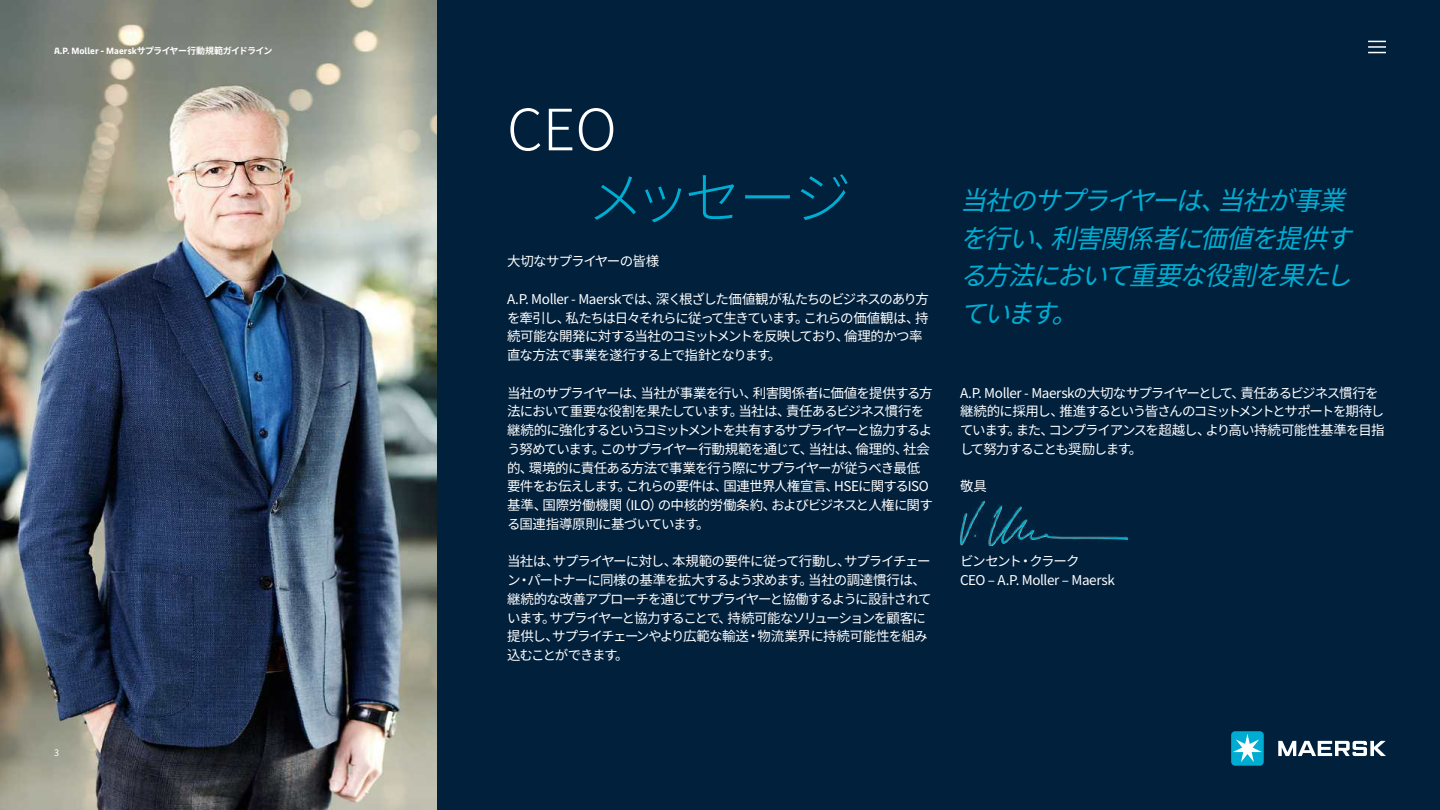
<style>
.page{position:relative;width:1440px;height:810px;background:#00203c}
.page>*{position:absolute;margin:0;border:0;box-sizing:border-box;transform-origin:0 0}
.t1{font:300 57px "Noto Sans CJ Kjp";letter-spacing:-.08em;color:#00add2}
.t2{font:300 57px "Noto Sans CJ Kjp";color:#fff}
.t3{font:italic 26.25px/37.5px "Noto Sans CJ Kjp";color:#00add2}
.t4{font:13.5px/18.8px "Noto Sans CJ Kjp";letter-spacing:-.07em;color:#fff}
.t5{font:13.5px/18.8px "Noto Sans CJ Kjp";letter-spacing:-.035em;color:#fff}
.t6{font:13.5px "Noto Sans CJ Kjp";letter-spacing:-.05em;color:#fff}
.t7{font:700 9px "Maersk Text";color:#fff}
.t8{font:9px "Noto Sans CJ Kjp";color:#fff}
.s1{font-family:"Noto Sans CJ Kjp"}
</style>
<div class="page">
<img style="left:0;top:0;width:437px;height:810px">
<img style="left:960px;top:502px;width:168px;height:44px">
<svg style="left:1278px;top:741px;width:108px;height:15px"></svg>
<div style="left:1231px;top:731px;width:33px;height:35px;background:#00add2;border-radius:4px"></div>
<svg style="left:1233px;top:734px;width:29px;height:28px"></svg>
<svg style="left:1368px;top:41px;width:18px;height:12px"></svg>
<p class="t7" style="left:54px;top:43px;width:220px">A.P. Moller - Maersk<span class="s1">サプライヤー行動規範ガイドライン</span></p>
<p class="t8" style="left:54px;top:748px;width:6px">3</p>
<h1 class="t2" style="left:507px;top:97px;width:111px">CEO</h1>
<h1 class="t1" style="left:587px;top:166px;width:266px">メッセージ</h1>
<p class="t6" style="left:507px;top:254px;width:154px">大切なサプライヤーの皆様</p>
<p class="t4" style="left:507px;top:290px;width:424px">A.P. Moller - Maerskでは、深く根ざした価値観が私たちのビジネスのあり方を牽引し、私たちは日々それらに従って生きています。これらの価値観は、持続可能な開発に対する当社のコミットメントを反映しており、倫理的かつ率直な方法で事業を遂行する上で指針となります。</p>
<p class="t4" style="left:507px;top:383px;width:427px">当社のサプライヤーは、当社が事業を行い、利害関係者に価値を提供する方法において重要な役割を果たしています。当社は、責任あるビジネス慣行を継続的に強化するというコミットメントを共有するサプライヤーと協力するよう努めています。このサプライヤー行動規範を通じて、当社は、倫理的、社会的、環境的に責任ある方法で事業を行う際にサプライヤーが従うべき最低要件をお伝えします。これらの要件は、国連世界人権宣言、HSEに関するISO基準、国際労働機関（ILO）の中核的労働条約、およびビジネスと人権に関する国連指導原則に基づいています。</p>
<p class="t4" style="left:507px;top:552px;width:426px">当社は、サプライヤーに対し、本規範の要件に従って行動し、サプライチェーン・パートナーに同様の基準を拡大するよう求めます。当社の調達慣行は、継続的な改善アプローチを通じてサプライヤーと協働するように設計されています。サプライヤーと協力することで、持続可能なソリューションを顧客に提供し、サプライチェーンやより広範な輸送・物流業界に持続可能性を組み込むことができます。</p>
<h2 class="t3" style="left:960px;top:182px;width:409px">当社のサプライヤーは、当社が事業を行い、利害関係者に価値を提供する方法において重要な役割を果たしています。</h2>
<p class="t4" style="left:960px;top:384px;width:426px">A.P. Moller - Maerskの大切なサプライヤーとして、責任あるビジネス慣行を継続的に採用し、推進するという皆さんのコミットメントとサポートを期待しています。また、コンプライアンスを超越し、より高い持続可能性基準を目指して努力することも奨励します。</p>
<p class="t4" style="left:960px;top:477px;width:28px">敬具</p>
<p class="t5" style="left:960px;top:552px;width:156px">ビンセント・クラーク<br>CEO – A.P. Moller – Maersk</p>
</div>
